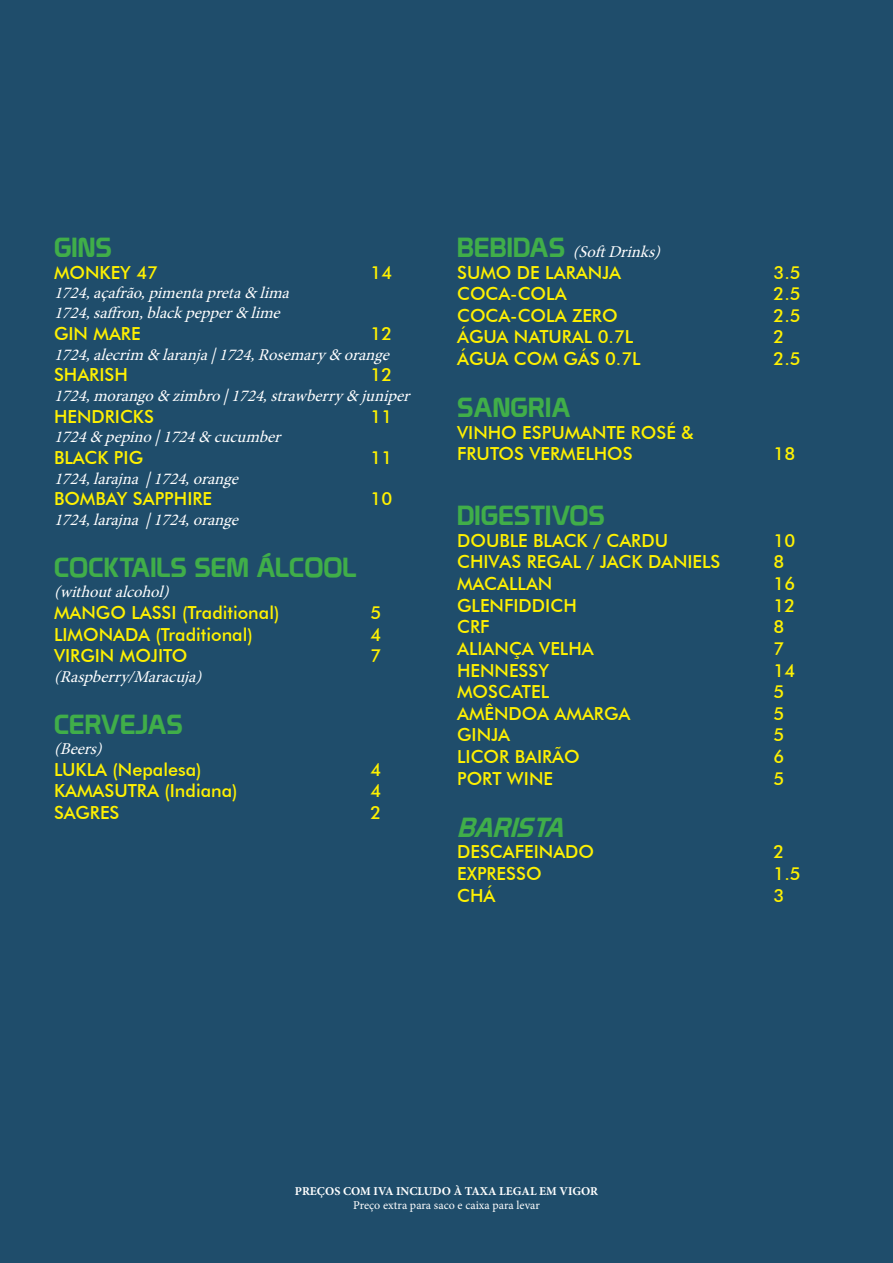
<style>
.page{position:relative;width:893px;height:1263px;background:#1f4d6b}
.page>*{position:absolute;margin:0;border:0;box-sizing:border-box;transform-origin:0 0}
.Paragraph_Style_2{font:27px "Prototype";color:#40ae49}
.Paragraph_Style_3{font:italic 27px "Prototype";color:#40ae49}
.Paragraph_Style_1{font:500 18px "Futura BT";color:#fff101}
.Paragraph_Style_3-2{font:italic 16.5px "Minion Pro";color:#fff}
.Paragraph_Style_2-2{font:italic 16.5px "Minion Pro";color:#fff}
.t1{font:700 12px "Minion Pro";color:#fff}
.t2{font:12px "Minion Pro";color:#fff}
.s1{font-family:"Prototype";font-style:normal;font-size:27px;color:#40ae49}
</style>
<div class="page">
<p class="Paragraph_Style_2" style="left:54px;top:231px;width:59px">GINS</p>
<p class="Paragraph_Style_1" style="left:54px;top:261px;width:106px">MONKEY 47</p>
<p class="Paragraph_Style_1" style="left:370px;top:261px;width:23px">14</p>
<p class="Paragraph_Style_3-2" style="left:54px;top:282px;width:242px">1724,açafrão,pimentapreta&amp; lima</p>
<p class="Paragraph_Style_3-2" style="left:54px;top:302px;width:233px">1724,saffron,blackpepper&amp; lime</p>
<p class="Paragraph_Style_1" style="left:54px;top:322px;width:88px">GIN MARE</p>
<p class="Paragraph_Style_1" style="left:370px;top:322px;width:23px">12</p>
<p class="Paragraph_Style_3-2" style="left:54px;top:343px;width:342px">1724,alecrim &amp; laranj a|1724,Rosemary&amp; orange</p>
<p class="Paragraph_Style_1" style="left:54px;top:364px;width:75px">SHARISH</p>
<p class="Paragraph_Style_1" style="left:370px;top:364px;width:23px">12</p>
<p class="Paragraph_Style_3-2" style="left:54px;top:385px;width:363px">1724,morango&amp; zimbro|1724,strawberry&amp; juniper</p>
<p class="Paragraph_Style_1" style="left:54px;top:405px;width:101px">HENDRICKS</p>
<p class="Paragraph_Style_1" style="left:370px;top:405px;width:23px">11</p>
<p class="Paragraph_Style_3-2" style="left:54px;top:426px;width:234px">1724&amp; pepino|1724&amp; cucumber</p>
<p class="Paragraph_Style_1" style="left:54px;top:447px;width:91px">BLACK PIG</p>
<p class="Paragraph_Style_1" style="left:370px;top:447px;width:23px">11</p>
<p class="Paragraph_Style_3-2" style="left:54px;top:467px;width:191px">1724,larajna |1724,orange</p>
<p class="Paragraph_Style_1" style="left:54px;top:488px;width:160px">BOMBAY SAPPHIRE</p>
<p class="Paragraph_Style_1" style="left:370px;top:488px;width:23px">10</p>
<p class="Paragraph_Style_3-2" style="left:54px;top:509px;width:191px">1724,larajna |1724,orange</p>
<p class="Paragraph_Style_2" style="left:54px;top:552px;width:304px">COCKTAILS SEM ÁLCOOL</p>
<p class="Paragraph_Style_3-2" style="left:54px;top:581px;width:122px">(withoutalcohol)</p>
<p class="Paragraph_Style_1" style="left:54px;top:601px;width:227px">MANGO LASSI (Traditional)</p>
<p class="Paragraph_Style_1" style="left:370px;top:601px;width:12px">5</p>
<p class="Paragraph_Style_1" style="left:54px;top:623px;width:200px">LIMONADA (Traditional)</p>
<p class="Paragraph_Style_1" style="left:370px;top:623px;width:12px">4</p>
<p class="Paragraph_Style_1" style="left:54px;top:645px;width:135px">VIRGIN MOJITO</p>
<p class="Paragraph_Style_1" style="left:370px;top:645px;width:12px">7</p>
<p class="Paragraph_Style_3-2" style="left:54px;top:665px;width:155px">(Raspberry/Maracuj a)</p>
<p class="Paragraph_Style_2" style="left:54px;top:708px;width:130px">CERVEJAS</p>
<p class="Paragraph_Style_3-2" style="left:54px;top:737px;width:55px">(Beers)</p>
<p class="Paragraph_Style_1" style="left:54px;top:758px;width:149px">LUKLA (Nepalesa)</p>
<p class="Paragraph_Style_1" style="left:370px;top:758px;width:12px">4</p>
<p class="Paragraph_Style_1" style="left:54px;top:780px;width:185px">KAMASUTRA (Indiana)</p>
<p class="Paragraph_Style_1" style="left:370px;top:780px;width:12px">4</p>
<p class="Paragraph_Style_1" style="left:54px;top:801px;width:67px">SAGRES</p>
<p class="Paragraph_Style_1" style="left:371px;top:801px;width:12px">2</p>
<p class="Paragraph_Style_2-2" style="left:457px;top:241px;width:210px"><span class="s1">B E B I D A S</span> (SoftDrinks)</p>
<p class="Paragraph_Style_1" style="left:457px;top:261px;width:165px">SUMO DE LARANJA</p>
<p class="Paragraph_Style_1" style="left:774px;top:261px;width:29px">3.5</p>
<p class="Paragraph_Style_1" style="left:457px;top:283px;width:111px">COCA-COLA</p>
<p class="Paragraph_Style_1" style="left:774px;top:283px;width:29px">2.5</p>
<p class="Paragraph_Style_1" style="left:457px;top:304px;width:162px">COCA-COLA ZERO</p>
<p class="Paragraph_Style_1" style="left:774px;top:304px;width:29px">2.5</p>
<p class="Paragraph_Style_1" style="left:457px;top:326px;width:178px">ÁGUA NATURAL 0.7L</p>
<p class="Paragraph_Style_1" style="left:774px;top:326px;width:12px">2</p>
<p class="Paragraph_Style_1" style="left:457px;top:348px;width:185px">ÁGUA COM GÁS 0.7L</p>
<p class="Paragraph_Style_1" style="left:774px;top:348px;width:29px">2.5</p>
<p class="Paragraph_Style_2" style="left:457px;top:391px;width:115px">SANGRIA</p>
<p class="Paragraph_Style_1" style="left:457px;top:421px;width:238px">VINHO ESPUMANTE ROSÉ &amp;</p>
<p class="Paragraph_Style_1" style="left:457px;top:443px;width:177px">FRUTOS VERMELHOS</p>
<p class="Paragraph_Style_1" style="left:774px;top:443px;width:23px">18</p>
<p class="Paragraph_Style_2" style="left:457px;top:499px;width:149px">DIGESTIVOS</p>
<p class="Paragraph_Style_1" style="left:457px;top:529px;width:212px">DOUBLE BLACK / CARDU</p>
<p class="Paragraph_Style_1" style="left:774px;top:529px;width:23px">10</p>
<p class="Paragraph_Style_1" style="left:457px;top:551px;width:265px">CHIVAS REGAL / JACK DANIELS</p>
<p class="Paragraph_Style_1" style="left:774px;top:551px;width:12px">8</p>
<p class="Paragraph_Style_1" style="left:457px;top:573px;width:97px">MACALLAN</p>
<p class="Paragraph_Style_1" style="left:774px;top:573px;width:23px">16</p>
<p class="Paragraph_Style_1" style="left:457px;top:594px;width:121px">GLENFIDDICH</p>
<p class="Paragraph_Style_1" style="left:774px;top:594px;width:23px">12</p>
<p class="Paragraph_Style_1" style="left:457px;top:616px;width:34px">CRF</p>
<p class="Paragraph_Style_1" style="left:774px;top:616px;width:12px">8</p>
<p class="Paragraph_Style_1" style="left:457px;top:637px;width:138px">ALIANÇA VELHA</p>
<p class="Paragraph_Style_1" style="left:774px;top:637px;width:12px">7</p>
<p class="Paragraph_Style_1" style="left:457px;top:659px;width:93px">HENNESSY</p>
<p class="Paragraph_Style_1" style="left:774px;top:659px;width:23px">14</p>
<p class="Paragraph_Style_1" style="left:457px;top:681px;width:94px">MOSCATEL</p>
<p class="Paragraph_Style_1" style="left:774px;top:681px;width:12px">5</p>
<p class="Paragraph_Style_1" style="left:457px;top:702px;width:175px">AMÊNDOA AMARGA</p>
<p class="Paragraph_Style_1" style="left:774px;top:702px;width:12px">5</p>
<p class="Paragraph_Style_1" style="left:457px;top:724px;width:55px">GINJA</p>
<p class="Paragraph_Style_1" style="left:774px;top:724px;width:12px">5</p>
<p class="Paragraph_Style_1" style="left:457px;top:745px;width:124px">LICOR BAIRÃO</p>
<p class="Paragraph_Style_1" style="left:774px;top:745px;width:12px">6</p>
<p class="Paragraph_Style_1" style="left:457px;top:767px;width:97px">PORT WINE</p>
<p class="Paragraph_Style_1" style="left:774px;top:767px;width:12px">5</p>
<p class="Paragraph_Style_3" style="left:457px;top:811px;width:116px">BARISTA</p>
<p class="Paragraph_Style_1" style="left:457px;top:841px;width:139px">DESCAFEINADO</p>
<p class="Paragraph_Style_1" style="left:774px;top:841px;width:12px">2</p>
<p class="Paragraph_Style_1" style="left:457px;top:862px;width:86px">EXPRESSO</p>
<p class="Paragraph_Style_1" style="left:774px;top:862px;width:29px">1.5</p>
<p class="Paragraph_Style_1" style="left:457px;top:884px;width:40px">CHÁ</p>
<p class="Paragraph_Style_1" style="left:774px;top:884px;width:12px">3</p>
<p class="t1" style="left:295px;top:1182px;width:305px">PREÇOS COM IVA INCLUDO À TAXA LEGAL EM VIGOR</p>
<p class="t2" style="left:353px;top:1197px;width:188px">Preço extra para saco e caixa para levar</p>
</div>
